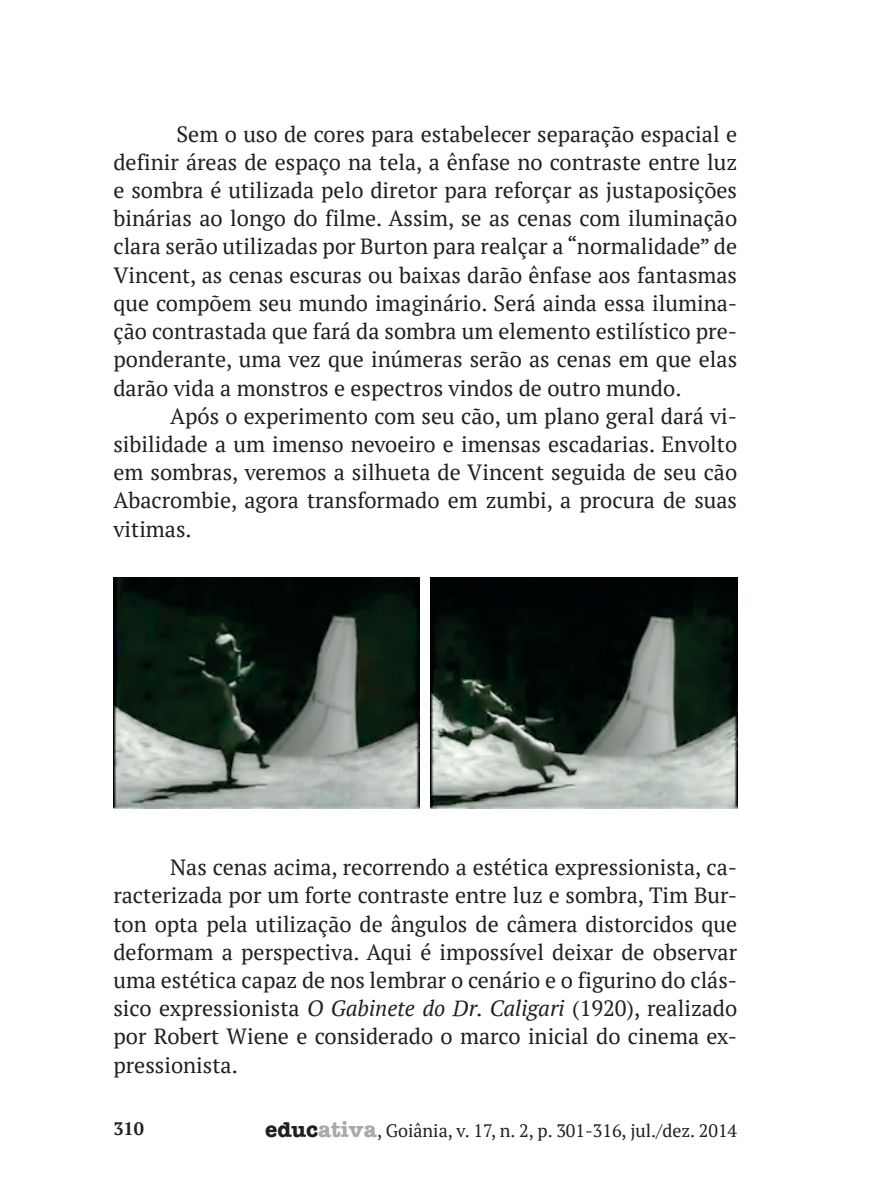
<style>
.page{position:relative;width:879px;height:1191px;background:#fff}
.page>*{position:absolute;margin:0;border:0;box-sizing:border-box;transform-origin:0 0}
.t1{font:22px/28.2px "PT Serif";color:#231f20;text-align:justify}
.t2{font:18px "PT Serif";color:#231f20}
.t3{font:700 18px "PT Serif";color:#231f20}
.s1{font-style:italic}
.s2{font-family:"Memorandum";font-weight:700;font-size:22px}
.s3{font-family:"Memorandum";font-weight:700;font-size:22px;color:#a8a9ad}
</style>
<div class="page">
<img style="left:113px;top:577px;width:307px;height:231px">
<img style="left:431px;top:577px;width:306px;height:231px">
<p class="t1" style="left:113px;top:119px;width:625px;text-indent:63px">Sem o uso de cores para estabelecer separação espacial e definir áreas de espaço na tela, a ênfase no contraste entre luz e sombra é utilizada pelo diretor para reforçar as justaposições binárias ao longo do filme. Assim, se as cenas com iluminação clara serão utilizadas por Burton para realçar a “normalidade” de Vincent, as cenas escuras ou baixas darão ênfase aos fantasmas que compõem seu mundo imaginário. Será ainda essa ilumina&shy;ção contrastada que fará da sombra um elemento estilístico pre&shy;ponderante, uma vez que inúmeras serão as cenas em que elas darão vida a monstros e espectros vindos de outro mundo.</p>
<p class="t1" style="left:113px;top:401px;width:625px;text-indent:57px">Após o experimento com seu cão, um plano geral dará vi&shy;sibilidade a um imenso nevoeiro e imensas escadarias. Envolto em sombras, veremos a silhueta de Vincent seguida de seu cão Abacrombie, agora transformado em zumbi, a procura de suas vitimas.</p>
<p class="t1" style="left:113px;top:853px;width:625px;text-indent:57px">Nas cenas acima, recorrendo a estética expressionista, ca&shy;racterizada por um forte contraste entre luz e sombra, Tim Bur&shy;ton opta pela utilização de ângulos de câmera distorcidos que deformam a perspectiva. Aqui é impossível deixar de observar uma estética capaz de nos lembrar o cenário e o figurino do clás&shy;sico expressionista <span class="s1">O Gabinete do Dr. Caligari</span> (1920), realizado por Robert Wiene e considerado o marco inicial do cinema ex&shy;pressionista.</p>
<p class="t3" style="left:113px;top:1116px;width:32px">310</p>
<p class="t2" style="left:265px;top:1118px;width:473px"><span class="s2">educ</span><span class="s3">ativa</span>, Goiânia, v. 17, n. 2, p. 301-316, jul./dez. 2014</p>
</div>
